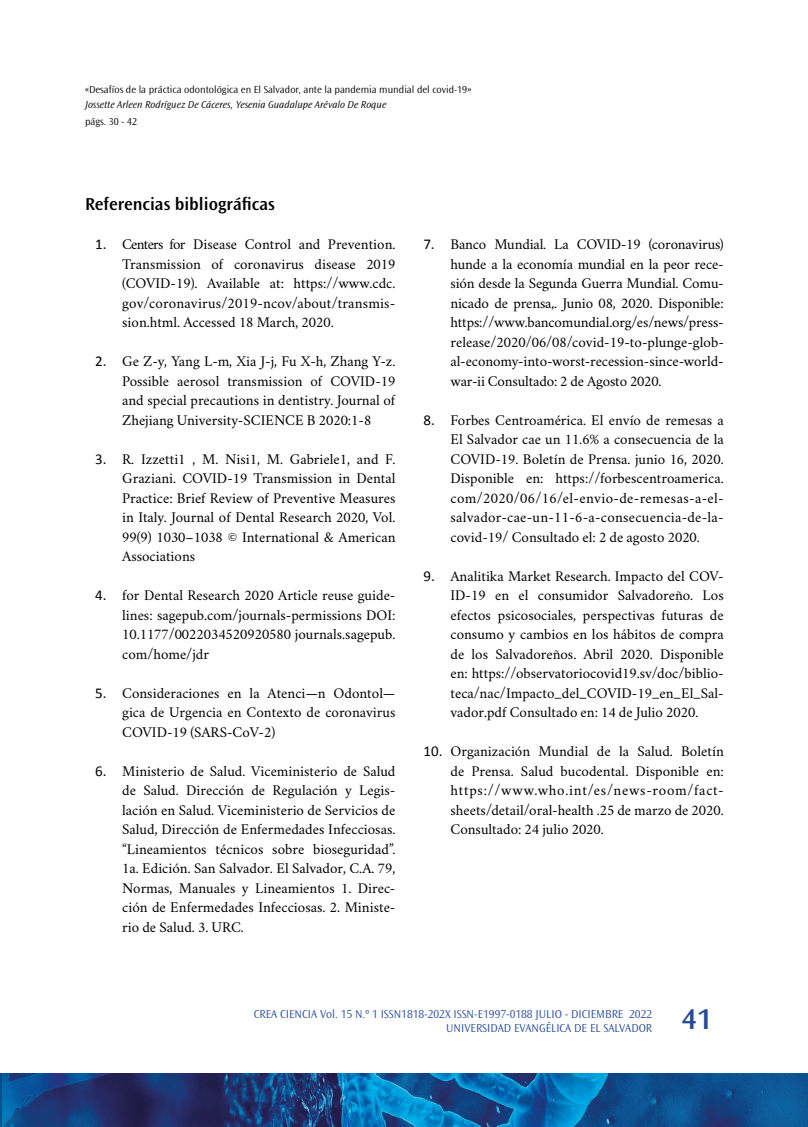
<style>
.page{position:relative;width:808px;height:1127px;background:#fff}
.page>*{position:absolute;margin:0;border:0;box-sizing:border-box;transform-origin:0 0}
.t1{font:600 30px "Ocean Sans Std";color:#264a99}
.t2{font:600 18px "Ocean Sans Std";color:#000}
.t3{font:15px/19.5px "Crimson";color:#000;text-align:justify}
.t4{font:300 12px/13.5px "Ocean Sans Std";color:#264a99;text-align:right}
.t5{font:300 10.5px "Ocean Sans Std";color:#000}
.t6{font:italic 300 10.5px "Ocean Sans Std";color:#000}
.s1{font-family:"Calibri"}
</style>
<div class="page">
<img style="left:1px;top:1073px;width:807px;height:54px">
<hr style="left:0;top:1073px;width:1px;height:54px;background:#000">
<p class="t5" style="left:85px;top:83px;width:388px">«Desafíos de la práctica odontológica en El Salvador, ante la pandemia mundial del covid-19»</p>
<p class="t6" style="left:85px;top:98px;width:303px">Jossette Arleen Rodríguez De Cáceres, Yesenia Guadalupe Arévalo De Roque</p>
<p class="t5" style="left:85px;top:116px;width:54px">págs. 30 - 42</p>
<p class="t2" style="left:85px;top:194px;width:191px">Referencias bibliográficas</p>
<p class="t3" style="left:122px;top:233px;width:275px;text-indent:-27px"><span class="s1">1.</span> Centers for Disease Control and Prevention.<br>Transmission of coronavirus disease 2019 (COVID-19). Available at: https://www.cdc. gov/coronavirus/2019-ncov/about/transmis&shy;sion.html. Accessed 18 March, 2020.</p>
<p class="t3" style="left:122px;top:350px;width:275px;text-indent:-27px"><span class="s1">2.</span> Ge Z-y, Yang L-m, Xia J-j, Fu X-h, Zhang Y-z.<br>Possible aerosol transmission of COVID-19 and special precautions in dentistry. Journal of Zhejiang University-SCIENCE B 2020:1-8</p>
<p class="t3" style="left:122px;top:447px;width:275px;text-indent:-27px"><span class="s1">3.</span> R. Izzetti1 , M. Nisi1, M. Gabriele1, and F.<br>Graziani. COVID-19 Transmission in Dental Practice: Brief Review of Preventive Measures in Italy. Journal of Dental Research 2020, Vol.<br>99(9) 1030–1038 © International &amp; American Associations</p>
<p class="t3" style="left:122px;top:584px;width:275px;text-indent:-27px"><span class="s1">4.</span> for Dental Research 2020 Article reuse guide&shy;lines: sagepub.com/journals-permissions DOI:<br>10.1177/0022034520920580 journals.sagepub. com/home/jdr</p>
<p class="t3" style="left:122px;top:681px;width:275px;text-indent:-27px"><span class="s1">5.</span> Consideraciones en la Atenci—n Odontol— gica de Urgencia en Contexto de coronavirus COVID-19 (SARS-CoV-2)</p>
<p class="t3" style="left:122px;top:759px;width:275px;text-indent:-27px"><span class="s1">6.</span> Ministerio de Salud. Viceministerio de Salud de Salud. Dirección de Regulación y Legis&shy;lación en Salud. Viceministerio de Servicios de Salud, Dirección de Enfermedades Infecciosas. “Lineamientos técnicos sobre bioseguridad”.<br>1a. Edición. San Salvador. El Salvador, C.A. 79, Normas, Manuales y Lineamientos 1. Direc&shy;ción de Enfermedades Infecciosas. 2. Ministe&shy;rio de Salud. 3. URC.</p>
<p class="t3" style="left:450px;top:233px;width:275px;text-indent:-27px"><span class="s1">7.</span> Banco Mundial. La COVID-19 (coronavirus) hunde a la economía mundial en la peor rece&shy;sión desde la Segunda Guerra Mundial. Comu&shy;nicado de prensa,. Junio 08, 2020. Disponible: https://www.bancomundial.org/es/news/press&shy;release/2020/06/08/covid-19-to-plunge-glob&shy;al-economy-into-worst-recession-since-world&shy;war-ii Consultado: 2 de Agosto 2020.</p>
<p class="t3" style="left:450px;top:408px;width:275px;text-indent:-27px"><span class="s1">8.</span> Forbes Centroamérica. El envío de remesas a El Salvador cae un 11.6% a consecuencia de la COVID-19. Boletín de Prensa. junio 16, 2020.<br>Disponible en: https://forbescentroamerica. com/2020/06/16/el-envio-de-remesas-a-el&shy;salvador-cae-un-11-6-a-consecuencia-de-la&shy;covid-19/ Consultado el: 2 de agosto 2020.</p>
<p class="t3" style="left:450px;top:564px;width:275px;text-indent:-27px"><span class="s1">9.</span> Analitika Market Research. Impacto del COV-ID-19 en el consumidor Salvadoreño. Los efectos psicosociales, perspectivas futuras de consumo y cambios en los hábitos de compra de los Salvadoreños. Abril 2020. Disponible en: https://observatoriocovid19.sv/doc/biblio&shy;teca/nac/Impacto_del_COVID-19_en_El_Sal&shy;vador.pdf Consultado en: 14 de Julio 2020.</p>
<p class="t3" style="left:450px;top:740px;width:275px;text-indent:-27px"><span class="s1">10.</span> Organización Mundial de la Salud. Boletín de Prensa. Salud bucodental. Disponible en: https://www.who.int/es/news-room/fact&shy;sheets/detail/oral-health .25 de marzo de 2020.<br>Consultado: 24 julio 2020.</p>
<p class="t4" style="left:254px;top:1008px;width:400px">CREA CIENCIA Vol. 15 N.º 1 ISSN1818-202X ISSN-E1997-0188 JULIO - DICIEMBRE 2022<br>UNIVERSIDAD EVANGÉLICA DE EL SALVADOR</p>
<h1 class="t1" style="left:682px;top:1002px;width:32px">41</h1>
</div>
